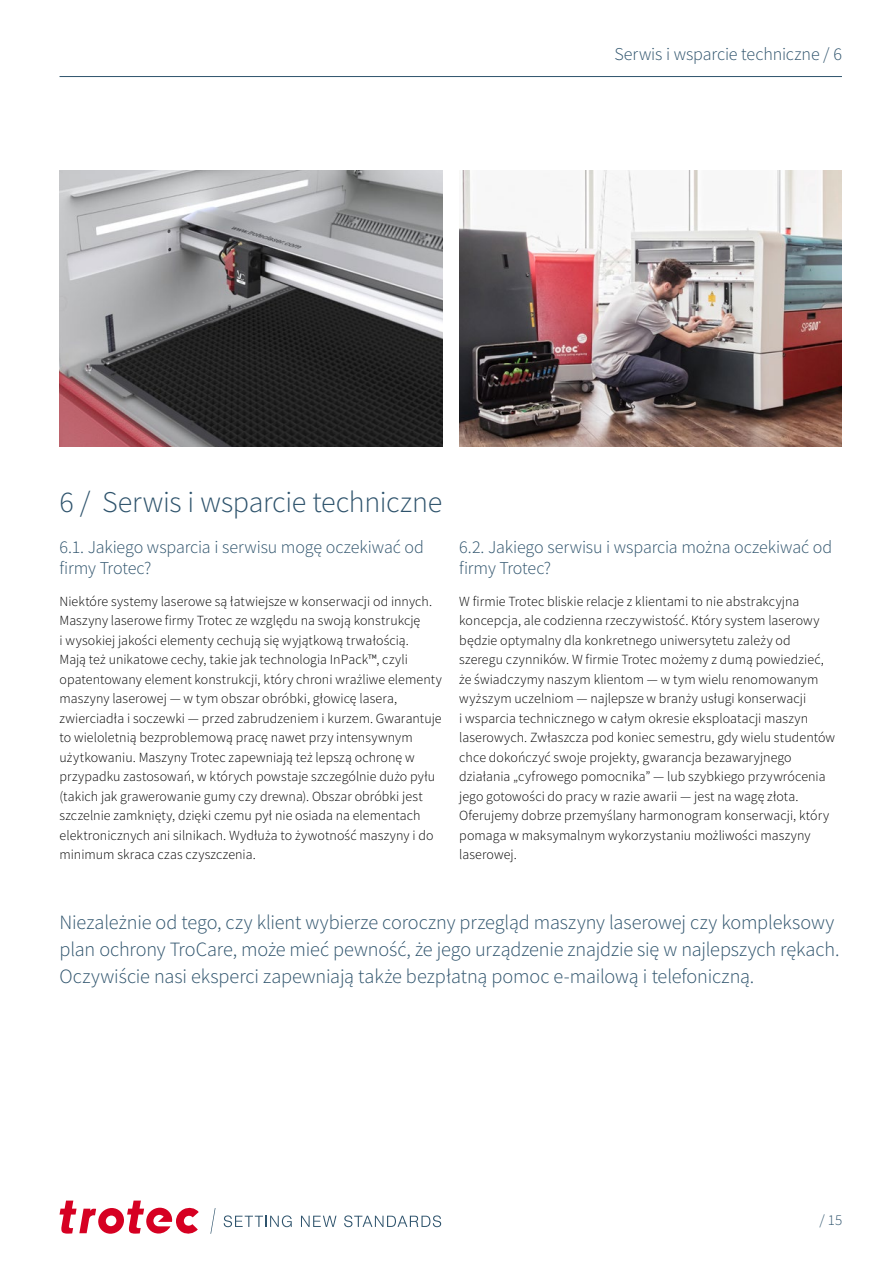
<style>
.page{position:relative;width:893px;height:1263px;background:#fff}
.page>*{position:absolute;margin:0;border:0;box-sizing:border-box;transform-origin:0 0}
.t1{font:300 30px "Source Sans Pro";letter-spacing:-.01em;color:#2e536c}
.t2{font:300 20.25px/27px "Source Sans Pro";letter-spacing:-.01em;color:#2e536c}
.t3{font:300 18px/21px "Source Sans Pro";letter-spacing:-.01em;color:#2e536c}
.t4{font:300 15px "Source Sans Pro";color:#2e536c}
.t5{font:300 13.95px/19.5px "Source Sans Pro";letter-spacing:.005em;color:#000}
</style>
<div class="page">
<img style="left:459px;top:170px;width:383px;height:276px">
<img style="left:60px;top:170px;width:382px;height:276px">
<svg style="left:210px;top:1208px;width:5px;height:26px"></svg>
<svg style="left:224px;top:1215px;width:68px;height:12px"></svg>
<svg style="left:301px;top:1216px;width:35px;height:11px"></svg>
<svg style="left:344px;top:1215px;width:97px;height:12px"></svg>
<svg style="left:60px;top:1200px;width:139px;height:34px"></svg>
<hr style="left:60px;top:76px;width:782px;height:1px;background:#2e536c">
<h1 class="t1" style="left:60px;top:483px;width:384px">6 / Serwis i wsparcie techniczne</h1>
<p class="t3" style="left:614px;top:44px;width:229px">Serwis i wsparcie techniczne / 6</p>
<p class="t3" style="left:60px;top:537px;width:366px">6.1. Jakiego wsparcia i serwisu mogę oczekiwać od firmy Trotec?</p>
<p class="t5" style="left:60px;top:591px;width:384px">Niektóre systemy laserowe są łatwiejsze w konserwacji od innych.<br>Maszyny laserowe firmy Trotec ze względu na swoją konstrukcję<br>i wysokiej jakości elementy cechują się wyjątkową trwałością.<br>Mają też unikatowe cechy, takie jak technologia InPack™, czyli opatentowany element konstrukcji, który chroni wrażliwe elementy maszyny laserowej — w tym obszar obróbki, głowicę lasera, zwierciadła i soczewki — przed zabrudzeniem i kurzem. Gwarantuje to wieloletnią bezproblemową pracę nawet przy intensywnym użytkowaniu. Maszyny Trotec zapewniają też lepszą ochronę w przypadku zastosowań, w których powstaje szczególnie dużo pyłu (takich jak grawerowanie gumy czy drewna). Obszar obróbki jest szczelnie zamknięty, dzięki czemu pył nie osiada na elementach elektronicznych ani silnikach. Wydłuża to żywotność maszyny i do minimum skraca czas czyszczenia.</p>
<p class="t5" style="left:459px;top:591px;width:377px">W firmie Trotec bliskie relacje z klientami to nie abstrakcyjna koncepcja, ale codzienna rzeczywistość. Który system laserowy będzie optymalny dla konkretnego uniwersytetu zależy od szeregu czynników. W firmie Trotec możemy z dumą powiedzieć, że świadczymy naszym klientom — w tym wielu renomowanym wyższym uczelniom — najlepsze w branży usługi konserwacji<br>i wsparcia technicznego w całym okresie eksploatacji maszyn laserowych. Zwłaszcza pod koniec semestru, gdy wielu studentów chce dokończyć swoje projekty, gwarancja bezawaryjnego działania „cyfrowego pomocnika” — lub szybkiego przywrócenia jego gotowości do pracy w razie awarii — jest na wagę złota.<br>Oferujemy dobrze przemyślany harmonogram konserwacji, który pomaga w maksymalnym wykorzystaniu możliwości maszyny laserowej.</p>
<p class="t3" style="left:459px;top:537px;width:375px">6.2. Jakiego serwisu i wsparcia można oczekiwać od firmy Trotec?</p>
<p class="t2" style="left:60px;top:909px;width:781px">Niezależnie od tego, czy klient wybierze coroczny przegląd maszyny laserowej czy kompleksowy plan ochrony TroCare, może mieć pewność, że jego urządzenie znajdzie się w najlepszych rękach.<br>Oczywiście nasi eksperci zapewniają także bezpłatną pomoc e-mailową i telefoniczną.</p>
<p class="t4" style="left:819px;top:1211px;width:24px">/ 15</p>
</div>
